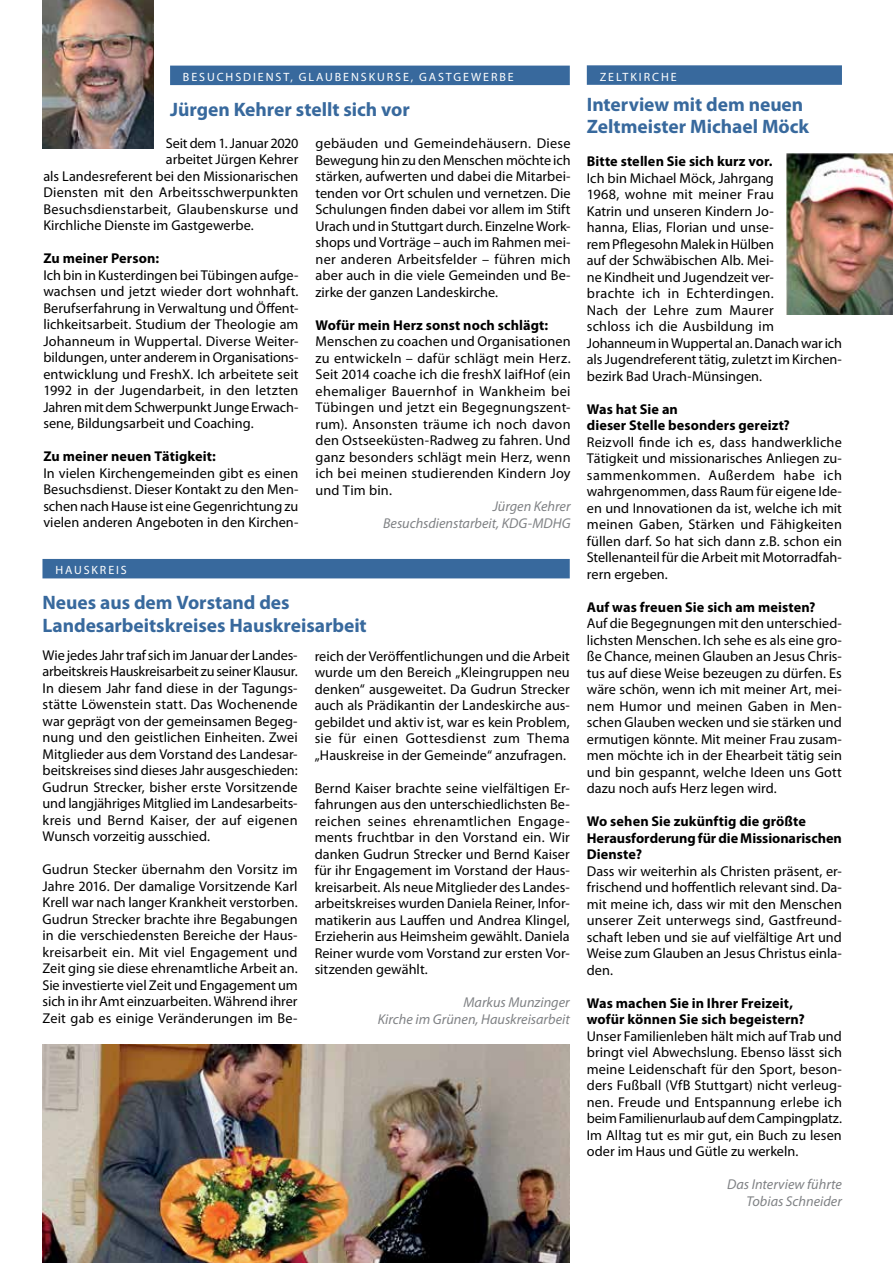
<style>
.page{position:relative;width:893px;height:1263px;background:#fff}
.page>*{position:absolute;margin:0;border:0;box-sizing:border-box;transform-origin:0 0}
.t1{font:700 19.5px/22.5px "Myriad Pro";color:#38699d}
.t2{font:14.25px/16.5px "Myriad Pro";letter-spacing:.005em;color:#000;text-align:justify}
.t3{font:700 14.25px/16.5px "Myriad Pro";letter-spacing:.005em;color:#000}
.t4{font:italic 14.25px/16.5px "Myriad Pro";color:#808285;text-align:right}
.t5{font:14.25px "Myriad Pro";letter-spacing:-.015em;color:#000}
.t6{font:12px "Myriad Pro";letter-spacing:.16em;color:#fff}
</style>
<div class="page">
<div style="left:170px;top:66px;width:400px;height:19px;background:#38699d"></div>
<div style="left:587px;top:65px;width:255px;height:20px;background:#38699d"></div>
<img style="left:43px;top:1045px;width:527px;height:218px">
<img style="left:787px;top:153px;width:106px;height:162px">
<img style="left:43px;top:0;width:110px;height:149px">
<div style="left:42px;top:559px;width:528px;height:19px;background:#38699d"></div>
<p class="t6" style="left:183px;top:69px;width:332px">BESUCHSDIENST, GLAUBENSKURSE, GASTGEWERBE</p>
<h1 class="t1" style="left:170px;top:98px;width:241px">Jürgen Kehrer stellt sich vor</h1>
<p class="t5" style="left:166px;top:134px;width:134px">Seit dem 1. Januar 2020</p>
<p class="t2" style="left:166px;top:151px;width:134px">arbeitet Jürgen Kehrer</p>
<p class="t2" style="left:43px;top:168px;width:257px">als Landesreferent bei den Missionarischen</p>
<p class="t2" style="left:43px;top:184px;width:257px">Diensten mit den Arbeitsschwerpunkten</p>
<p class="t2" style="left:43px;top:201px;width:257px">Besuchsdienstarbeit, Glaubenskurse und</p>
<p class="t2" style="left:43px;top:217px;width:212px">Kirchliche Dienste im Gastgewerbe.</p>
<p class="t3" style="left:43px;top:250px;width:117px">Zu meiner Person:</p>
<p class="t2" style="left:43px;top:267px;width:257px">Ich bin in Kusterdingen bei Tübingen aufge&shy;wachsen und jetzt wieder dort wohnhaft.<br>Berufserfahrung in Verwaltung und Öffent&shy;lichkeitsarbeit. Studium der Theologie am Johanneum in Wuppertal. Diverse Weiter&shy;bildungen, unter anderem in Organisations&shy;entwicklung und FreshX. Ich arbeitete seit 1992 in der Jugendarbeit, in den letzten Jahren mit dem Schwerpunkt Junge Erwach&shy;sene, Bildungsarbeit und Coaching.</p>
<p class="t3" style="left:43px;top:448px;width:174px">Zu meiner neuen Tätigkeit:</p>
<p class="t2" style="left:43px;top:465px;width:257px">In vielen Kirchengemeinden gibt es einen Besuchsdienst. Dieser Kontakt zu den Men&shy;schen nach Hause ist eine Gegenrichtung zu vielen anderen Angeboten in den Kirchen-</p>
<p class="t2" style="left:315px;top:135px;width:257px">gebäuden und Gemeindehäusern. Diese Bewegung hin zu den Menschen möchte ich stärken, aufwerten und dabei die Mitarbei&shy;tenden vor Ort schulen und vernetzen. Die Schulungen finden dabei vor allem im Stift Urach und in Stuttgart durch. Einzelne Work&shy;shops und Vorträge – auch im Rahmen mei&shy;ner anderen Arbeitsfelder – führen mich aber auch in die viele Gemeinden und Be&shy;zirke der ganzen Landeskirche.</p>
<p class="t3" style="left:315px;top:316px;width:234px">Wofür mein Herz sonst noch schlägt:</p>
<p class="t2" style="left:315px;top:333px;width:257px">Menschen zu coachen und Organisationen zu entwickeln – dafür schlägt mein Herz.<br>Seit 2014 coache ich die freshX laifHof (ein ehemaliger Bauernhof in Wankheim bei Tübingen und jetzt ein Begegnungszent&shy;rum). Ansonsten träume ich noch davon den Ostseeküsten-Radweg zu fahren. Und ganz besonders schlägt mein Herz, wenn ich bei meinen studierenden Kindern Joy und Tim bin.</p>
<p class="t4" style="left:383px;top:498px;width:189px">Jürgen Kehrer<br>Besuchsdienstarbeit, KDG-MDHG</p>
<p class="t6" style="left:55px;top:563px;width:73px">HAUSKREIS</p>
<h1 class="t1" style="left:43px;top:591px;width:326px">Neues aus dem Vorstand des<br>Landesarbeitskreises Hauskreisarbeit</h1>
<p class="t2" style="left:315px;top:647px;width:257px">reich der Veröffentlichungen und die Arbeit wurde um den Bereich „Kleingruppen neu denken“ ausgeweitet. Da Gudrun Strecker auch als Prädikantin der Landeskirche aus&shy;gebildet und aktiv ist, war es kein Problem, sie für einen Gottesdienst zum Thema „Hauskreise in der Gemeinde“ anzufragen.</p>
<p class="t2" style="left:315px;top:779px;width:257px">Bernd Kaiser brachte seine vielfältigen Er&shy;fahrungen aus den unterschiedlichsten Be&shy;reichen seines ehrenamtlichen Engage&shy;ments fruchtbar in den Vorstand ein. Wir danken Gudrun Strecker und Bernd Kaiser für ihr Engagement im Vorstand der Haus&shy;kreisarbeit. Als neue Mitglieder des Landes&shy;arbeitskreises wurden Daniela Reiner, Infor&shy;matikerin aus Lauffen und Andrea Klingel, Erzieherin aus Heimsheim gewählt. Daniela Reiner wurde vom Vorstand zur ersten Vor&shy;sitzenden gewählt.</p>
<p class="t4" style="left:378px;top:994px;width:193px">Markus Munzinger<br>Kirche im Grünen, Hauskreisarbeit</p>
<p class="t2" style="left:43px;top:647px;width:257px">Wie jedes Jahr traf sich im Januar der Landes&shy;arbeitskreis Hauskreisarbeit zu seiner Klausur.<br>In diesem Jahr fand diese in der Tagungs&shy;stätte Löwenstein statt. Das Wochenende war geprägt von der gemeinsamen Begeg&shy;nung und den geistlichen Einheiten. Zwei Mitglieder aus dem Vorstand des Landesar&shy;beitskreises sind dieses Jahr ausgeschieden:<br>Gudrun Strecker, bisher erste Vorsitzende und langjähriges Mitglied im Landesarbeits&shy;kreis und Bernd Kaiser, der auf eigenen Wunsch vorzeitig ausschied.</p>
<p class="t2" style="left:43px;top:861px;width:257px">Gudrun Stecker übernahm den Vorsitz im Jahre 2016. Der damalige Vorsitzende Karl Krell war nach langer Krankheit verstorben.<br>Gudrun Strecker brachte ihre Begabungen in die verschiedensten Bereiche der Haus&shy;kreisarbeit ein. Mit viel Engagement und Zeit ging sie diese ehrenamtliche Arbeit an.<br>Sie investierte viel Zeit und Engagement um sich in ihr Amt einzuarbeiten. Während ihrer Zeit gab es einige Veränderungen im Be-</p>
<p class="t6" style="left:600px;top:69px;width:78px">ZELTKIRCHE</p>
<h1 class="t1" style="left:587px;top:92px;width:224px">Interview mit dem neuen<br>Zeltmeister Michael Möck</h1>
<p class="t3" style="left:587px;top:153px;width:187px">Bitte stellen Sie sich kurz vor.</p>
<p class="t2" style="left:587px;top:169px;width:257px;text-align:left">Ich bin Michael Möck, Jahrgang<br>1968, wohne mit meiner Frau<br>Katrin und unseren Kindern Jo-<br>hanna, Elias, Florian und unse-<br>rem Pflegesohn Malek in Hülben<br>auf der Schwäbischen Alb. Mei-<br>ne Kindheit und Jugendzeit ver-<br>brachte ich in Echterdingen.<br>Nach der Lehre zum Maurer<br>schloss ich die Ausbildung im<br>Johanneum in Wuppertal an. Danach war ich als Jugendreferent tätig, zuletzt im Kirchen&shy;bezirk Bad Urach-Münsingen.</p>
<p class="t3" style="left:587px;top:400px;width:205px">Was hat Sie an<br>dieser Stelle besonders gereizt?</p>
<p class="t2" style="left:587px;top:433px;width:257px">Reizvoll finde ich es, dass handwerkliche Tätigkeit und missionarisches Anliegen zu&shy;sammenkommen. Außerdem habe ich wahrgenommen, dass Raum für eigene Ide&shy;en und Innovationen da ist, welche ich mit meinen Gaben, Stärken und Fähigkeiten füllen darf. So hat sich dann z.B. schon ein Stellenanteil für die Arbeit mit Motorradfah&shy;rern ergeben.</p>
<p class="t3" style="left:587px;top:598px;width:230px">Auf was freuen Sie sich am meisten?</p>
<p class="t2" style="left:587px;top:615px;width:257px">Auf die Begegnungen mit den unterschied&shy;lichsten Menschen. Ich sehe es als eine gro&shy;ße Chance, meinen Glauben an Jesus Chris&shy;tus auf diese Weise bezeugen zu dürfen. Es wäre schön, wenn ich mit meiner Art, mei&shy;nem Humor und meinen Gaben in Men&shy;schen Glauben wecken und sie stärken und ermutigen könnte. Mit meiner Frau zusam&shy;men möchte ich in der Ehearbeit tätig sein und bin gespannt, welche Ideen uns Gott dazu noch aufs Herz legen wird.</p>
<p class="t3" style="left:587px;top:813px;width:257px">Wo sehen Sie zukünftig die größte<br>Herausforderung für die Missionarischen<br>Dienste?</p>
<p class="t2" style="left:587px;top:862px;width:257px">Dass wir weiterhin als Christen präsent, er&shy;frischend und hoffentlich relevant sind. Da&shy;mit meine ich, dass wir mit den Menschen unserer Zeit unterwegs sind, Gastfreund&shy;schaft leben und sie auf vielfältige Art und Weise zum Glauben an Jesus Christus einla&shy;den.</p>
<p class="t3" style="left:587px;top:994px;width:219px">Was machen Sie in Ihrer Freizeit, wofür können Sie sich begeistern?</p>
<p class="t2" style="left:587px;top:1027px;width:257px">Unser Familienleben hält mich auf Trab und bringt viel Abwechslung. Ebenso lässt sich meine Leidenschaft für den Sport, beson&shy;ders Fußball (VfB Stuttgart) nicht verleug&shy;nen. Freude und Entspannung erlebe ich beim Familienurlaub auf dem Campingplatz.<br>Im Alltag tut es mir gut, ein Buch zu lesen oder im Haus und Gütle zu werkeln.</p>
<p class="t4" style="left:727px;top:1176px;width:116px">Das Interview führte<br>Tobias Schneider</p>
</div>
